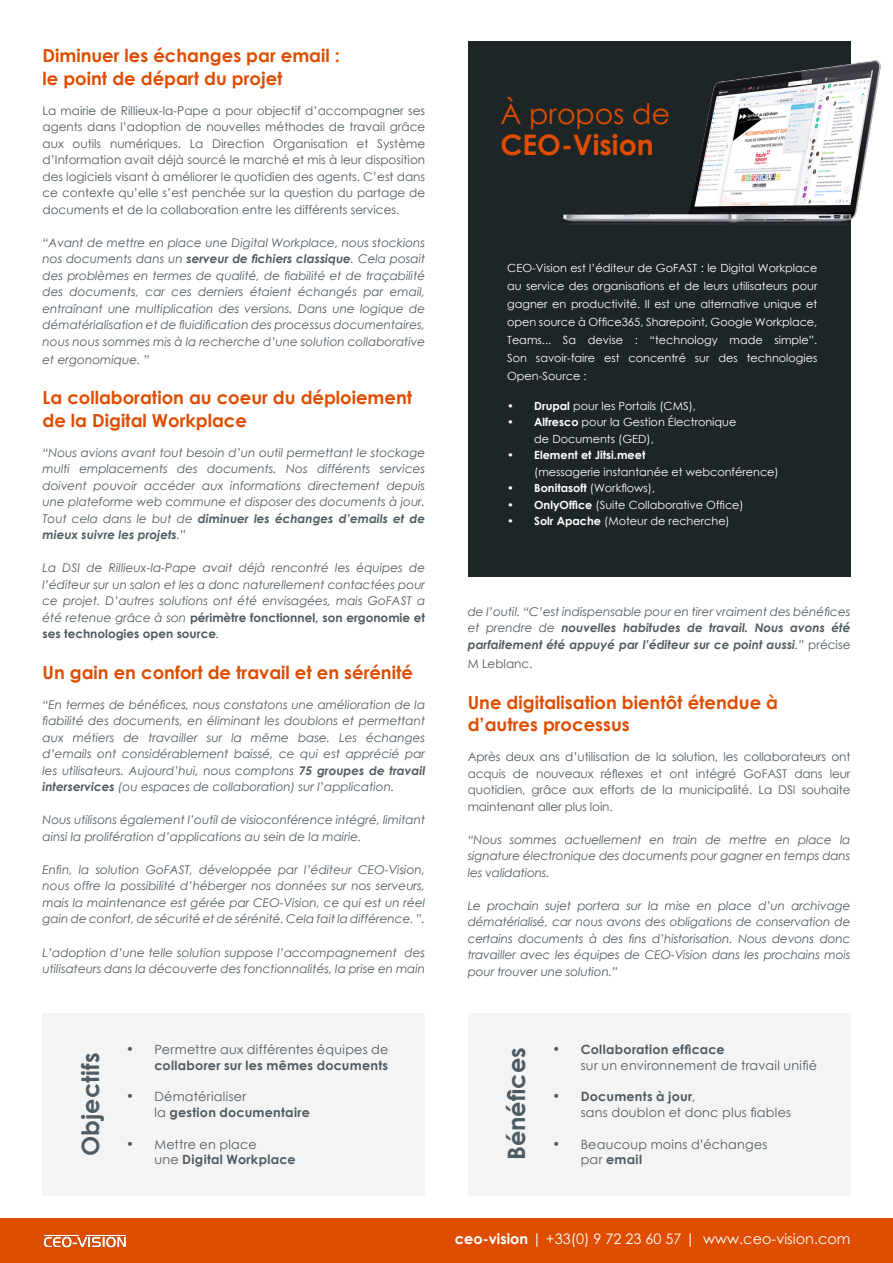
<style>
.page{position:relative;width:893px;height:1263px;background:#fff}
.page>*{position:absolute;margin:0;border:0;box-sizing:border-box;transform-origin:0 0}
.t1{font:700 28.35px/31.8px "Century Gothic";color:#de4d00}
.t2{font:700 24px "Century Gothic";color:#4f5b62}
.t3{font:700 18px/22.5px "Century Gothic";color:#de4d00}
.t4{font:14.4px "Century Gothic";color:#fff}
.t5{font:12.75px/15.8px "Century Gothic";letter-spacing:.02em;color:#4f5b62}
.t6{font:700 12.75px/15.8px "Century Gothic";letter-spacing:.02em;color:#4f5b62}
.t7{font:italic 12px/16.5px "Century Gothic";color:#4f5b62;text-align:justify}
.t8{font:12px/16.5px "Century Gothic";color:#4f5b62;text-align:justify}
.t9{font:italic 700 12px/16.5px "Century Gothic";color:#4f5b62;text-align:justify}
.t10{font:11.25px/18px "Century Gothic";color:#fff}
.s1{font-weight:700}
.s2{font-weight:700;font-style:normal}
.s3{font-family:"Gilroy";font-weight:700;font-size:14.25px}
.s4{font-family:"Gilroy";font-size:14.25px}
.s5{font-weight:400}
.s6{font-weight:400;font-style:normal}
</style>
<div class="page">
<div style="left:468px;top:41px;width:382px;height:535px;background:#1e2527"></div>
<div style="left:43px;top:1013px;width:382px;height:183px;background:#f4f4f5"></div>
<div style="left:468px;top:1013px;width:383px;height:183px;background:#f4f4f5"></div>
<div style="left:0;top:1218px;width:893px;height:45px;background:#de4d00"></div>
<img style="left:43px;top:1234px;width:83px;height:14px">
<img style="left:563px;top:41px;width:318px;height:189px">
<p class="t3" style="left:43px;top:44px;width:299px">Diminuer les échanges par email : le point de départ du projet</p>
<p class="t8" style="left:43px;top:102px;width:384px">La mairie de Rillieux-la-Pape a pour objectif d’accompagner ses agents dans l’adoption de nouvelles méthodes de travail grâce aux outils numériques. La Direction Organisation et Système d’Information avait déjà sourcé le marché et mis à leur disposition des logiciels visant à améliorer le quotidien des agents. C’est dans ce contexte qu’elle s’est penchée sur la question du partage de documents et de la collaboration entre les différents services.</p>
<p class="t7" style="left:43px;top:234px;width:384px">“Avant de mettre en place une Digital Workplace, nous stockions nos documents dans un <span class="s1">serveur de fichiers classique</span>. Cela posait des problèmes en termes de qualité, de fiabilité et de traçabilité des documents, car ces derniers étaient échangés par email, entraînant une multiplication des versions. Dans une logique de dématérialisation et de fluidification des processus documentaires, nous nous sommes mis à la recherche d’une solution collaborative</p>
<p class="t7" style="left:43px;top:351px;width:109px">et ergonomique. ”</p>
<p class="t3" style="left:43px;top:386px;width:371px">La collaboration au coeur du déploiement de la Digital Workplace</p>
<p class="t7" style="left:43px;top:444px;width:384px">“Nous avions avant tout besoin d’un outil permettant le stockage multi emplacements des documents. Nos différents services doivent pouvoir accéder aux informations directement depuis une plateforme web commune et disposer des documents à jour.<br>Tout cela dans le but de <span class="s1">diminuer les échanges d’emails et de mieux suivre les projets</span>.”</p>
<p class="t7" style="left:43px;top:560px;width:384px">La DSI de Rillieux-la-Pape avait déjà rencontré les équipes de l’éditeur sur un salon et les a donc naturellement contactées pour ce projet. D’autres solutions ont été envisagées, mais GoFAST a été retenue grâce à son <span class="s2">périmètre fonctionnel, son ergonomie et ses technologies open source</span>.</p>
<p class="t3" style="left:43px;top:660px;width:372px">Un gain en confort de travail et en sérénité</p>
<p class="t7" style="left:43px;top:696px;width:384px">“En termes de bénéfices, nous constatons une amélioration de la fiabilité des documents, en éliminant les doublons et permettant aux métiers de travailler sur la même base. Les échanges d’emails ont considérablement baissé, ce qui est apprécié par les utilisateurs. Aujourd’hui, nous comptons <span class="s1">75 groupes de travail interservices</span> (ou espaces de collaboration) sur l’application.</p>
<p class="t7" style="left:43px;top:812px;width:384px">Nous utilisons également l’outil de visioconférence intégré, limitant ainsi la prolifération d’applications au sein de la mairie.</p>
<p class="t7" style="left:43px;top:861px;width:384px">Enfin, la solution GoFAST, développée par l’éditeur CEO-Vision, nous offre la possibilité d’héberger nos données sur nos serveurs, mais la maintenance est gérée par CEO-Vision, ce qui est un réel gain de confort, de sécurité et de sérénité. Cela fait la différence. ”.</p>
<p class="t7" style="left:43px;top:944px;width:384px">L’adoption d’une telle solution suppose l’accompagnement des utilisateurs dans la découverte des fonctionnalités, la prise en main</p>
<p class="t2" style="left:72px;top:1156px;width:105px;rotate:-90deg">Objectifs</p>
<p class="t5" style="left:127px;top:1041px;width:262px;text-align:right"><span class="s3">•</span> Permettre aux différentes équipes de <span class="s1">collaborer sur les mêmes documents</span></p>
<p class="t6" style="left:154px;top:1088px;width:157px;text-indent:-27px"><span class="s4">•</span> <span class="s5">Dématérialiser<br>la</span> gestion documentaire</p>
<p class="t5" style="left:127px;top:1136px;width:131px"><span class="s3">•</span> Mettre en place</p>
<p class="t6" style="left:154px;top:1151px;width:143px"><span class="s5">une</span> Digital Workplace</p>
<p class="t1" style="left:500px;top:96px;width:171px"><span class="s5">À propos de<br></span>CEO-Vision</p>
<p class="t10" style="left:507px;top:259px;width:312px;text-align:justify">CEO-Vision est l’éditeur de GoFAST : le Digital Workplace au service des organisations et de leurs utilisateurs pour gagner en productivité. Il est une alternative unique et open source à Office365, Sharepoint, Google Workplace, Teams... Sa devise : “technology made simple”.<br>Son savoir-faire est concentré sur des technologies Open-Source :</p>
<p class="t10" style="left:507px;top:396px;width:190px"><span class="s1">• Drupal</span> pour les Portails (CMS),</p>
<p class="t10" style="left:534px;top:413px;width:204px;line-height:16.5px;text-indent:-27px"><span class="s1">• Alfresco</span> pour la Gestion Électronique de Documents (GED),</p>
<p class="t10" style="left:534px;top:446px;width:246px;line-height:16.5px;text-indent:-27px"><span class="s1">• Element et Jitsi.meet<br></span>(messagerie instantanée et webconférence)</p>
<p class="t10" style="left:507px;top:479px;width:149px"><span class="s1">• Bonitasoft</span> (Workflows),</p>
<p class="t10" style="left:507px;top:495px;width:238px"><span class="s1">• OnlyOffice</span> (Suite Collaborative Office)</p>
<p class="t10" style="left:507px;top:512px;width:224px"><span class="s1">• Solr Apache</span> (Moteur de recherche)</p>
<p class="t9" style="left:468px;top:602px;width:384px"><span class="s5">de l’outil. “C’est indispensable pour en tirer vraiment des bénéfices et prendre de</span> nouvelles habitudes de travail. Nous avons été parfaitement été appuyé par l’éditeur sur ce point aussi<span class="s5">.”</span> <span class="s6">précise</span></p>
<p class="t8" style="left:468px;top:655px;width:66px">M Leblanc.</p>
<p class="t3" style="left:468px;top:690px;width:312px">Une digitalisation bientôt étendue à d’autres processus</p>
<p class="t8" style="left:468px;top:748px;width:384px">Après deux ans d’utilisation de la solution, les collaborateurs ont acquis de nouveaux réflexes et ont intégré GoFAST dans leur quotidien, grâce aux efforts de la municipalité. La DSI souhaite maintenant aller plus loin.</p>
<p class="t7" style="left:468px;top:831px;width:384px">“Nous sommes actuellement en train de mettre en place la signature électronique des documents pour gagner en temps dans les validations.</p>
<p class="t7" style="left:468px;top:897px;width:384px">Le prochain sujet portera sur la mise en place d’un archivage dématérialisé, car nous avons des obligations de conservation de certains documents à des fins d’historisation. Nous devons donc travailler avec les équipes de CEO-Vision dans les prochains mois pour trouver une solution.”</p>
<p class="t2" style="left:498px;top:1160px;width:114px;rotate:-90deg">Bénéfices</p>
<p class="t5" style="left:581px;top:1041px;width:238px;text-indent:-27px"><span class="s3">•</span> <span class="s1">Collaboration efficace<br></span>sur un environnement de travail unifié</p>
<p class="t5" style="left:581px;top:1089px;width:212px;text-indent:-27px"><span class="s3">•</span> <span class="s1">Documents à jour</span>,<br>sans doublon et donc plus fiables</p>
<p class="t5" style="left:554px;top:1136px;width:215px"><span class="s3">•</span> Beaucoup moins d’échanges</p>
<p class="t6" style="left:581px;top:1151px;width:63px"><span class="s5">par</span> email</p>
<p class="t4" style="left:455px;top:1229px;width:397px"><span class="s1">ceo-vision</span> | +33(0) 9 72 23 60 57 | www.ceo-vision.com</p>
</div>
